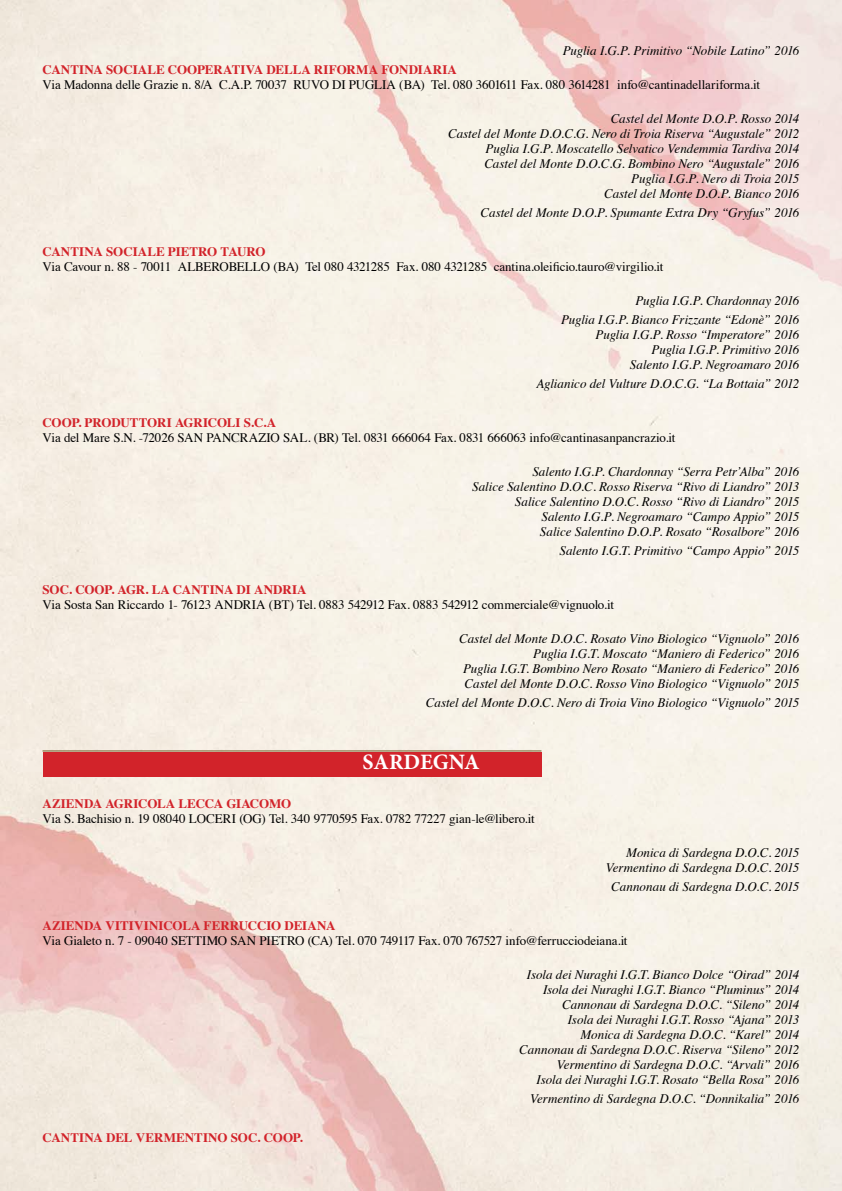
<style>
.page{position:relative;width:842px;height:1191px;background:#fff}
.page>*{position:absolute;margin:0;border:0;box-sizing:border-box;transform-origin:0 0}
.t1{font:700 22px "Minion Pro";color:#fff}
.t2{font:italic 13px/15px "Times";letter-spacing:-.005em;color:#000;text-align:right}
.t3{font:13px "Times";letter-spacing:-.01em;color:#000}
.t4{font:700 13px "Times";letter-spacing:-.005em;color:#d2232a}
</style>
<div class="page">
<img style="left:0;top:0;width:842px;height:1191px">
<div style="left:43px;top:752px;width:498px;height:24px;background:#d2232a"></div>
<hr style="left:43px;top:750px;width:498px;height:1px;background:#6f561f">
<p class="t2" style="left:563px;top:42px;width:238px">Puglia I.G.P. Primitivo “Nobile Latino” 2016</p>
<p class="t4" style="left:43px;top:57px;width:416px">CANTINA SOCIALE COOPERATIVA DELLA RIFORMA FONDIARIA</p>
<p class="t3" style="left:43px;top:72px;width:719px">Via Madonna delle Grazie n. 8/A C.A.P. 70037 RUVO DI PUGLIA (BA) Tel. 080 3601611 Fax. 080 3614281 info@cantinadellariforma.it</p>
<p class="t2" style="left:448px;top:110px;width:353px">Castel del Monte D.O.P. Rosso 2014<br>Castel del Monte D.O.C.G. Nero di Troia Riserva “Augustale” 2012<br>Puglia I.G.P. Moscatello Selvatico Vendemmia Tardiva 2014<br>Castel del Monte D.O.C.G. Bombino Nero “Augustale” 2016<br>Puglia I.G.P. Nero di Troia 2015<br>Castel del Monte D.O.P. Bianco 2016</p>
<p class="t2" style="left:480px;top:204px;width:320px">Castel del Monte D.O.P. Spumante Extra Dry “Gryfus” 2016</p>
<p class="t4" style="left:43px;top:239px;width:225px">CANTINA SOCIALE PIETRO TAURO</p>
<p class="t3" style="left:43px;top:254px;width:622px">Via Cavour n. 88 - 70011 ALBEROBELLO (BA) Tel 080 4321285 Fax. 080 4321285 cantina.oleificio.tauro@virgilio.it</p>
<p class="t2" style="left:561px;top:290px;width:240px;line-height:19.2px">Puglia I.G.P. Chardonnay 2016<br>Puglia I.G.P. Bianco Frizzante “Edonè” 2016</p>
<p class="t2" style="left:595px;top:326px;width:205px">Puglia I.G.P. Rosso “Imperatore” 2016<br>Puglia I.G.P. Primitivo 2016<br>Salento I.G.P. Negroamaro 2016</p>
<p class="t2" style="left:536px;top:376px;width:265px">Aglianico del Vulture D.O.C.G. “La Bottaia” 2012</p>
<p class="t4" style="left:42px;top:410px;width:235px">COOP. PRODUTTORI AGRICOLI S.C.A</p>
<p class="t3" style="left:42px;top:425px;width:634px">Via del Mare S.N. -72026 SAN PANCRAZIO SAL. (BR) Tel. 0831 666064 Fax. 0831 666063 info@cantinasanpancrazio.it</p>
<p class="t2" style="left:472px;top:463px;width:329px">Salento I.G.P. Chardonnay “Serra Petr’Alba” 2016<br>Salice Salentino D.O.C. Rosso Riserva “Rivo di Liandro” 2013<br>Salice Salentino D.O.C. Rosso “Rivo di Liandro” 2015<br>Salento I.G.P. Negroamaro “Campo Appio” 2015<br>Salice Salentino D.O.P. Rosato “Rosalbore” 2016</p>
<p class="t2" style="left:559px;top:542px;width:241px">Salento I.G.T. Primitivo “Campo Appio” 2015</p>
<p class="t4" style="left:42px;top:577px;width:266px">SOC. COOP. AGR. LA CANTINA DI ANDRIA</p>
<p class="t3" style="left:42px;top:592px;width:573px">Via Sosta San Riccardo 1- 76123 ANDRIA (BT) Tel. 0883 542912 Fax. 0883 542912 commerciale@vignuolo.it</p>
<p class="t2" style="left:459px;top:630px;width:342px">Castel del Monte D.O.C. Rosato Vino Biologico “Vignuolo” 2016<br>Puglia I.G.T. Moscato “Maniero di Federico” 2016<br>Puglia I.G.T. Bombino Nero Rosato “Maniero di Federico” 2016<br>Castel del Monte D.O.C. Rosso Vino Biologico “Vignuolo” 2015</p>
<p class="t2" style="left:426px;top:694px;width:375px">Castel del Monte D.O.C. Nero di Troia Vino Biologico “Vignuolo” 2015</p>
<h1 class="t1" style="left:362px;top:747px;width:119px">SARDEGNA</h1>
<p class="t4" style="left:43px;top:791px;width:250px">AZIENDA AGRICOLA LECCA GIACOMO</p>
<p class="t3" style="left:43px;top:806px;width:494px">Via S. Bachisio n. 19 08040 LOCERI (OG) Tel. 340 9770595 Fax. 0782 77227 gian-le@libero.it</p>
<p class="t2" style="left:606px;top:844px;width:195px">Monica di Sardegna D.O.C. 2015<br>Vermentino di Sardegna D.O.C. 2015</p>
<p class="t2" style="left:611px;top:878px;width:190px">Cannonau di Sardegna D.O.C. 2015</p>
<p class="t4" style="left:43px;top:912px;width:294px">AZIENDA VITIVINICOLA FERRUCCIO DEIANA</p>
<p class="t3" style="left:43px;top:928px;width:586px">Via Gialeto n. 7 - 09040 SETTIMO SAN PIETRO (CA) Tel. 070 749117 Fax. 070 767527 info@ferrucciodeiana.it</p>
<p class="t2" style="left:519px;top:966px;width:282px">Isola dei Nuraghi I.G.T. Bianco Dolce “Oirad” 2014<br>Isola dei Nuraghi I.G.T. Bianco “Pluminus” 2014<br>Cannonau di Sardegna D.O.C. “Sileno” 2014<br>Isola dei Nuraghi I.G.T. Rosso “Ajana” 2013<br>Monica di Sardegna D.O.C. “Karel” 2014<br>Cannonau di Sardegna D.O.C. Riserva “Sileno” 2012<br>Vermentino di Sardegna D.O.C. “Arvali” 2016<br>Isola dei Nuraghi I.G.T. Rosato “Bella Rosa” 2016</p>
<p class="t2" style="left:530px;top:1090px;width:271px">Vermentino di Sardegna D.O.C. “Donnikalia” 2016</p>
<p class="t4" style="left:43px;top:1124px;width:262px">CANTINA DEL VERMENTINO SOC. COOP.</p>
</div>
